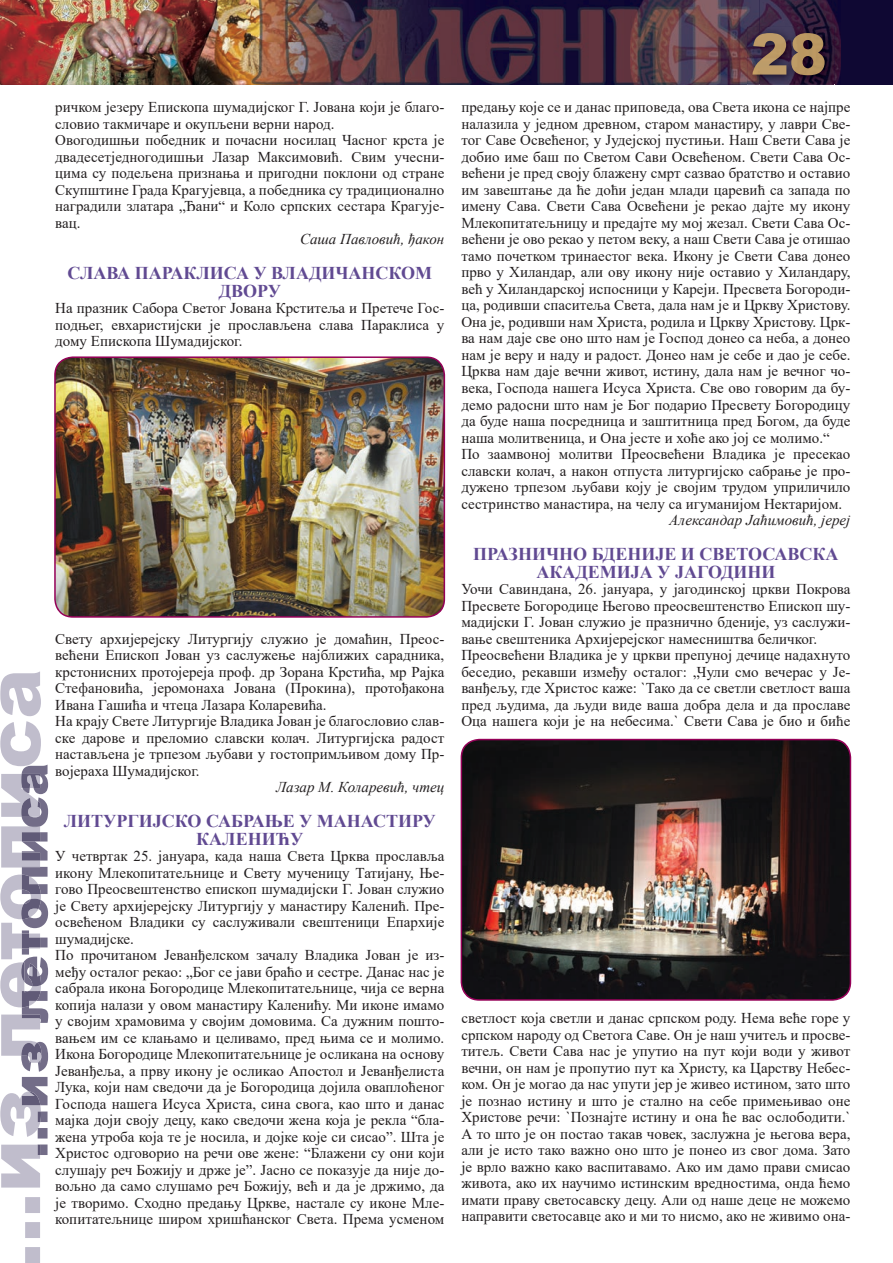
<style>
.page{position:relative;width:893px;height:1263px;background:#fff}
.page>*{position:absolute;margin:0;border:0;box-sizing:border-box;transform-origin:0 0}
.t1{font:700 18px/18px "Times New Roman";color:#614a92;text-align:center}
.t2{font:15px/16.5px "Times New Roman";color:#231f20}
.t3{font:italic 15px "Times New Roman";color:#231f20}
</style>
<div class="page">
<div style="left:0;top:0;width:893px;height:85px;background:#0f0833"></div>
<img style="left:0;top:0;width:841px;height:85px">
<img style="left:252px;top:0;width:257px;height:85px">
<img style="left:630px;top:0;width:130px;height:85px">
<img style="left:760px;top:27px;width:74px;height:58px">
<img style="left:747px;top:27px;width:13px;height:58px">
<img style="left:760px;top:33px;width:65px;height:42px">
<img style="left:752px;top:33px;width:8px;height:42px">
<svg style="left:0;top:671px;width:48px;height:592px"></svg>
<img style="left:54px;top:356px;width:391px;height:262px">
<img style="left:461px;top:739px;width:390px;height:262px">
<p class="t2" style="left:55px;top:99px;width:391px">ричком језеру Епископа шумадијског Г. Јована који је благо&shy;словио такмичаре и окупљени верни народ.<br>Овогодишњи победник и почасни носилац Часног крста је двадесетједногодишњи Лазар Максимовић. Свим учесни&shy;цима су подељена признања и пригодни поклони од стране Скупштине Града Крагујевца, а победника су традиционално наградили златара „Ђани“ и Коло српских сестара Крагује&shy;вац.</p>
<p class="t3" style="left:300px;top:229px;width:146px">Саша Павловић, ђакон</p>
<p class="t1" style="left:67px;top:263px;width:366px">СЛАВА ПАРАКЛИСА У ВЛАДИЧАНСКОМ<br>ДВОРУ</p>
<p class="t2" style="left:55px;top:300px;width:391px;text-align:justify">На празник Сабора Светог Јована Крститеља и Претече Гос&shy;подњег, евхаристијски је прослављена слава Параклиса у дому Епископа Шумадијског.</p>
<p class="t2" style="left:55px;top:630px;width:391px">Свету архијерејску Литургију служио је домаћин, Преос&shy;већени Епископ Јован уз саслужење најближих сарадника, крстонисних протојереја проф. др Зорана Крстића, мр Рајка Стефановића, јеромонаха Јована (Прокина), протођакона Ивана Гашића и чтеца Лазара Коларевића.<br>На крају Свете Литургије Владика Јован је благословио слав&shy;ске дарове и преломио славски колач. Литургијска радост настављена је трпезом љубави у гостопримљивом дому Пр&shy;војераха Шумадијског.</p>
<p class="t3" style="left:276px;top:777px;width:170px">Лазар М. Коларевић, чтец</p>
<p class="t1" style="left:64px;top:811px;width:373px">ЛИТУРГИЈСКО САБРАЊЕ У МАНАСТИРУ<br>КАЛЕНИЋУ</p>
<p class="t2" style="left:55px;top:847px;width:391px">У четвртак 25. јануара, када наша Света Црква прославља икону Млекопитатељнице и Свету мученицу Татијану, Ње&shy;гово Преосвештенство епископ шумадијски Г. Јован служио је Свету архијерејску Литургију у манастиру Каленић. Пре&shy;освећеном Владики су саслуживали свештеници Епархије шумадијске.<br>По прочитаном Јеванђелском зачалу Владика Јован је из&shy;међу осталог рекао: „Бог се јави браћо и сестре. Данас нас је сабрала икона Богородице Млекопитатељнице, чија се верна копија налази у овом манастиру Каленићу. Ми иконе имамо у својим храмовима у својим домовима. Са дужним пошто&shy;вањем им се клањамо и целивамо, пред њима се и молимо.<br>Икона Богородице Млекопитатељнице је осликана на основу Јеванђеља, а прву икону је осликао Апостол и Јеванђелиста Лука, који нам сведочи да је Богородица дојила оваплоћеног Господа нашега Исуса Христа, сина свога, као што и данас мајка доји своју децу, како сведочи жена која је рекла “бла&shy;жена утроба која те је носила, и дојке које си сисао”. Шта је Христос одговорио на речи ове жене: “Блажени су они који слушају реч Божију и држе је”. Јасно се показује да није до&shy;вољно да само слушамо реч Божију, већ и да је држимо, да је творимо. Сходно предању Цркве, настале су иконе Мле&shy;копитатељнице широм хришћанског Света. Према усменом</p>
<p class="t2" style="left:461px;top:99px;width:391px">предању које се и данас приповеда, ова Света икона се најпре налазила у једном древном, старом манастиру, у лаври Све&shy;тог Саве Освећеног, у Јудејској пустињи. Наш Свети Сава је добио име баш по Светом Сави Освећеном. Свети Сава Ос&shy;већени је пред своју блажену смрт сазвао братство и оставио им завештање да ће доћи један млади царевић са запада по имену Сава. Свети Сава Освећени је рекао дајте му икону Млекопитатељницу и предајте му мој жезал. Свети Сава Ос&shy;већени је ово рекао у петом веку, а наш Свети Сава је отишао тамо почетком тринаестог века. Икону је Свети Сава донео прво у Хиландар, али ову икону није оставио у Хиландару, већ у Хиландарској испосници у Кареји. Пресвета Богороди&shy;ца, родивши спаситеља Света, дала нам је и Цркву Христову.<br>Она је, родивши нам Христа, родила и Цркву Христову. Црк&shy;ва нам даје све оно што нам је Господ донео са неба, а донео нам је веру и наду и радост. Донео нам је себе и дао је себе.<br>Црква нам даје вечни живот, истину, дала нам је вечног чо&shy;века, Господа нашега Исуса Христа. Све ово говорим да бу&shy;демо радосни што нам је Бог подарио Пресвету Богородицу да буде наша посредница и заштитница пред Богом, да буде наша молитвеница, и Она јесте и хоће ако јој се молимо.“ По заамвоној молитви Преосвећени Владика је пресекао славски колач, а након отпуста литургијско сабрање је про&shy;дужено трпезом љубави коју је својим трудом уприличило сестринство манастира, на челу са игуманијом Нектаријом.</p>
<p class="t3" style="left:669px;top:510px;width:183px">Александар Јаћимовић, јереј</p>
<p class="t1" style="left:473px;top:544px;width:367px">ПРАЗНИЧНО БДЕНИЈЕ И СВЕТОСАВСКА<br>АКАДЕМИЈА У ЈАГОДИНИ</p>
<p class="t2" style="left:461px;top:580px;width:391px">Уочи Савиндана, 26. јануара, у јагодинској цркви Покрова Пресвете Богородице Његово преосвештенство Епископ шу&shy;мадијски Г. Јован служио је празнично бденије, уз саслужи&shy;вање свештеника Архијерејског намесништва беличког.<br>Преосвећени Владика је у цркви препуној дечице надахнуто беседио, рекавши између осталог: „Чули смо вечерас у Је&shy;ванђељу, где Христос каже: `Тако да се светли светлост ваша пред људима, да људи виде ваша добра дела и да прославе Оца нашега који је на небесима.` Свети Сава је био и биће</p>
<p class="t2" style="left:461px;top:1009px;width:391px;text-align:justify">светлост која светли и данас српском роду. Нема веће горе у српском народу од Светога Саве. Он је наш учитељ и просве&shy;титељ. Свети Сава нас је упутио на пут који води у живот вечни, он нам је пропутио пут ка Христу, ка Царству Небес&shy;ком. Он је могао да нас упути јер је живео истином, зато што је познао истину и што је стално на себе примењивао оне Христове речи: `Познајте истину и она ће вас ослободити.` А то што је он постао такав човек, заслужна је његова вера, али је исто тако важно оно што је понео из свог дома. Зато је врло важно како васпитавамо. Ако им дамо прави смисао живота, ако их научимо истинским вредностима, онда ћемо имати праву светосавску децу. Али од наше деце не можемо направити светосавце ако и ми то нисмо, ако не живимо она-</p>
</div>
